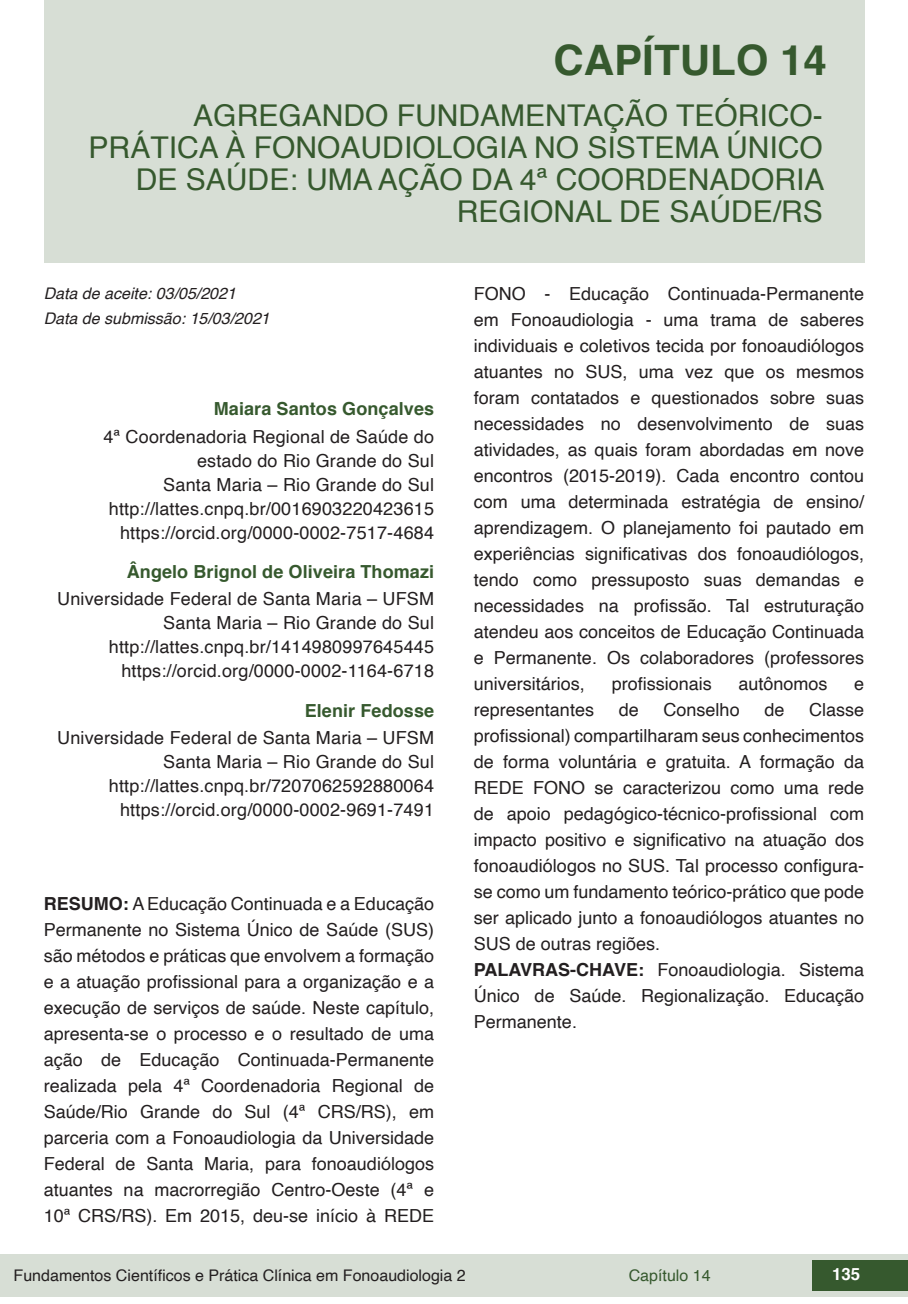
<style>
.page{position:relative;width:908px;height:1304px;background:#fff}
.page>*{position:absolute;margin:0;border:0;box-sizing:border-box;transform-origin:0 0}
.t1{font:700 42px "Helvetica";color:#36592e}
.t2{font:30px/32px "Helvetica";color:#36592e;text-align:right}
.t3{font:18px/26px "Helvetica";color:#231f20;text-align:right}
.t4{font:700 18px "Helvetica";letter-spacing:.005em;color:#36592e}
.t5{font:700 16.8px "Helvetica";color:#fff}
.t6{font:16px "Helvetica";color:#231f20}
.t7{font:italic 16px "Helvetica";color:#231f20}
.t8{font:16px "Helvetica";color:#36592e}
.s1{font-weight:700}
</style>
<div class="page">
<div style="left:0;top:1254px;width:906px;height:43px;background:#d7ded5"></div>
<div style="left:812px;top:1261px;width:95px;height:30px;background:#36592e"></div>
<div style="left:44px;top:0;width:819px;height:263px;background:#d7ded5"></div>
<h1 class="t1" style="left:553px;top:26px;width:275px">CAPÍTULO 14</h1>
<h2 class="t2" style="left:89px;top:101px;width:737px">AGREGANDO FUNDAMENTAÇÃO TEÓRICO-PRÁTICA À FONOAUDIOLOGIA NO SISTEMA ÚNICO DE SAÚDE: UMA AÇÃO DA 4ª COORDENADORIA REGIONAL DE SAÚDE/RS</h2>
<p class="t7" style="left:44px;top:280px;width:194px">Data de aceite: 03/05/2021</p>
<p class="t7" style="left:44px;top:306px;width:227px">Data de submissão: 15/03/2021</p>
<p class="t4" style="left:214px;top:395px;width:222px">Maiara Santos Gonçalves</p>
<p class="t3" style="left:103px;top:425px;width:332px;line-height:24px">4ª Coordenadoria Regional de Saúde do estado do Rio Grande do Sul<br>Santa Maria – Rio Grande do Sul http://lattes.cnpq.br/0016903220423615 https://orcid.org/0000-0002-7517-4684</p>
<p class="t4" style="left:127px;top:557px;width:309px">Ângelo Brignol de Oliveira Thomazi</p>
<p class="t3" style="left:57px;top:588px;width:378px;line-height:24px">Universidade Federal de Santa Maria – UFSM Santa Maria – Rio Grande do Sul http://lattes.cnpq.br/1414980997645445 https://orcid.org/0000-0002-1164-6718</p>
<p class="t4" style="left:304px;top:696px;width:131px">Elenir Fedosse</p>
<p class="t3" style="left:57px;top:726px;width:378px;line-height:24px">Universidade Federal de Santa Maria – UFSM Santa Maria – Rio Grande do Sul http://lattes.cnpq.br/7207062592880064 https://orcid.org/0000-0002-9691-7491</p>
<p class="t3" style="left:44px;top:891px;width:392px;text-align:justify"><span class="s1">RESUMO:</span> A Educação Continuada e a Educação Permanente no Sistema Único de Saúde (SUS) são métodos e práticas que envolvem a formação e a atuação profissional para a organização e a execução de serviços de saúde. Neste capítulo, apresenta-se o processo e o resultado de uma ação de Educação Continuada-Permanente realizada pela 4ª Coordenadoria Regional de Saúde/Rio Grande do Sul (4ª CRS/RS), em parceria com a Fonoaudiologia da Universidade Federal de Santa Maria, para fonoaudiólogos atuantes na macrorregião Centro-Oeste (4ª e 10ª CRS/RS). Em 2015, deu-se início à REDE</p>
<p class="t3" style="left:473px;top:281px;width:392px;text-align:justify">FONO - Educação Continuada-Permanente em Fonoaudiologia - uma trama de saberes individuais e coletivos tecida por fonoaudiólogos atuantes no SUS, uma vez que os mesmos foram contatados e questionados sobre suas necessidades no desenvolvimento de suas atividades, as quais foram abordadas em nove encontros (2015-2019). Cada encontro contou com uma determinada estratégia de ensino/ aprendizagem. O planejamento foi pautado em experiências significativas dos fonoaudiólogos, tendo como pressuposto suas demandas e necessidades na profissão. Tal estruturação atendeu aos conceitos de Educação Continuada e Permanente. Os colaboradores (professores universitários,</p>
<p class="t3" style="left:611px;top:671px;width:102px">profissionais</p>
<p class="t3" style="left:738px;top:671px;width:91px">autônomos</p>
<p class="t3" style="left:853px;top:671px;width:12px">e</p>
<p class="t3" style="left:473px;top:697px;width:392px;text-align:left;text-indent:335px">Classe profissional) compartilharam seus conhecimentos de forma voluntária e gratuita. A formação da REDE FONO se caracterizou como uma rede de apoio pedagógico-técnico-profissional com impacto positivo e significativo na atuação dos fonoaudiólogos no SUS. Tal processo configura&shy;se como um fundamento teórico-prático que pode ser aplicado junto a fonoaudiólogos atuantes no SUS de outras regiões.<br><span class="s1">PALAVRAS-CHAVE:</span> Fonoaudiologia. Sistema Único de Saúde. Regionalização. Educação Permanente.</p>
<p class="t3" style="left:473px;top:697px;width:122px">representantes</p>
<p class="t3" style="left:618px;top:697px;width:22px">de</p>
<p class="t3" style="left:663px;top:697px;width:78px">Conselho</p>
<p class="t3" style="left:764px;top:697px;width:22px">de</p>
<p class="t6" style="left:14px;top:1263px;width:453px">Fundamentos Científicos e Prática Clínica em Fonoaudiologia 2</p>
<p class="t8" style="left:628px;top:1263px;width:83px">Capítulo 14</p>
<p class="t5" style="left:831px;top:1261px;width:30px">135</p>
</div>
